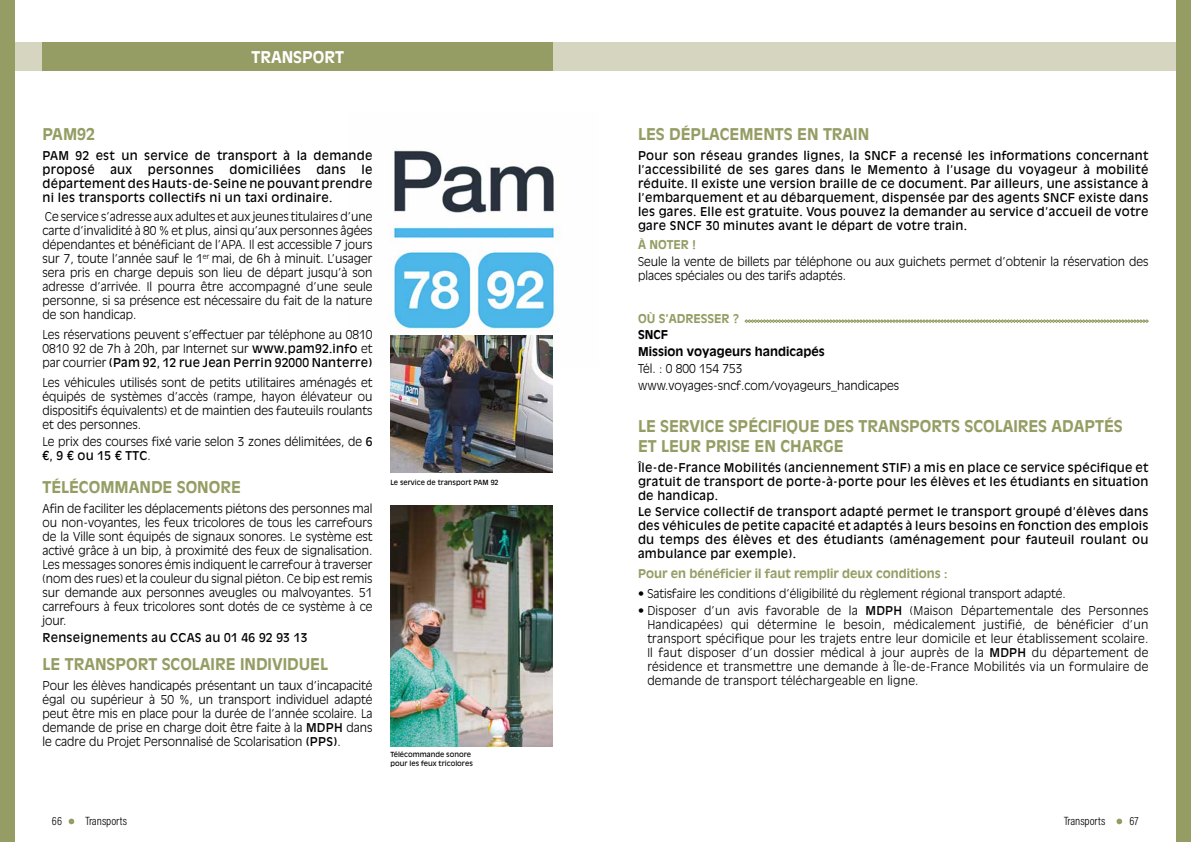
<style>
.page{position:relative;width:1191px;height:842px;background:#fff}
.page>*{position:absolute;margin:0;border:0;box-sizing:border-box;transform-origin:0 0}
.t1{font:700 16px/19.7px "Antique Olive Std";color:#959d64}
.t2{font:700 16px "Antique Olive Std";color:#fff}
.t3{font:300 12px/14px "Antique Olive Std";color:#000;text-align:justify}
.t4{font:12px/14px "Antique Olive Std";letter-spacing:.02em;color:#000;text-align:justify}
.t5{font:700 12px "Antique Olive Std";color:#959d64}
.t6{font:700 12px/16.8px "Antique Olive Std";color:#000}
.t7{font:300 12px "Acumin Pro Cond";color:#000}
.t8{font:7px/8.4px "Antique Olive Std";color:#000}
.s1{font-weight:400}
</style>
<div class="page">
<img style="left:389px;top:150px;width:172px;height:186px">
<img style="left:390px;top:505px;width:163px;height:241px">
<img style="left:390px;top:336px;width:163px;height:136px">
<svg style="left:69px;top:819px;width:5px;height:5px"></svg>
<svg style="left:1116px;top:819px;width:6px;height:5px"></svg>
<svg style="left:744px;top:319px;width:404px;height:4px;background:#bdc29f"></svg>
<div style="left:14px;top:43px;width:1162px;height:28px;background:#d6d6c0"></div>
<div style="left:43px;top:43px;width:510px;height:28px;background:#959d64"></div>
<div style="left:1176px;top:0;width:15px;height:842px;background:#959d64"></div>
<div style="left:0;top:0;width:14px;height:842px;background:#959d64"></div>
<h1 class="t2" style="left:251px;top:47px;width:94px">TRANSPORT</h1>
<h1 class="t1" style="left:43px;top:124px;width:54px">PAM92</h1>
<p class="t4" style="left:43px;top:148px;width:331px">PAM 92 est un service de transport à la demande proposé</p>
<p class="t4" style="left:110px;top:162px;width:23px">aux</p>
<p class="t4" style="left:148px;top:162px;width:67px">personnes</p>
<p class="t4" style="left:229px;top:162px;width:73px">domiciliées</p>
<p class="t4" style="left:316px;top:162px;width:31px">dans</p>
<p class="t4" style="left:43px;top:162px;width:331px;text-indent:319px">le département des Hauts-de-Seine ne pouvant prendre ni les transports collectifs ni un taxi ordinaire.</p>
<p class="t3" style="left:43px;top:210px;width:331px">Ce service s’adresse aux adultes et aux jeunes titulaires d’une carte d’invalidité à 80 % et plus, ainsi qu’aux personnes âgées dépendantes et bénéficiant de l’APA. Il est accessible 7 jours sur 7, toute l’année sauf le 1<sup>er</sup> mai, de 6h à minuit. L’usager sera pris en charge depuis son lieu de départ jusqu’à son adresse d’arrivée. Il pourra être accompagné d’une seule personne, si sa présence est nécessaire du fait de la nature de son handicap.</p>
<p class="t3" style="left:43px;top:328px;width:331px">Les réservations peuvent s’effectuer par téléphone au 0810<br>0810 92 de 7h à 20h, par Internet sur <span class="s1">www.pam92.info</span> et par courrier <span class="s1">(Pam 92, 12 rue Jean Perrin 92000 Nanterre)</span></p>
<p class="t3" style="left:43px;top:375px;width:331px">Les véhicules utilisés sont de petits utilitaires aménagés et équipés de systèmes d’accès (rampe, hayon élévateur ou dispositifs équivalents) et de maintien des fauteuils roulants et des personnes.</p>
<p class="t3" style="left:43px;top:434px;width:331px">Le prix des courses fixé varie selon 3 zones délimitées, de <span class="s1">6 €, 9 € ou 15 € TTC</span>.</p>
<h1 class="t1" style="left:43px;top:477px;width:200px">TÉLÉCOMMANDE SONORE</h1>
<p class="t3" style="left:43px;top:502px;width:331px">Afin de faciliter les déplacements piétons des personnes mal ou non-voyantes, les feux tricolores de tous les carrefours de la Ville sont équipés de signaux sonores. Le système est activé grâce à un bip, à proximité des feux de signalisation.<br>Les messages sonores émis indiquent le carrefour à traverser (nom des rues) et la couleur du signal piéton. Ce bip est remis sur demande aux personnes aveugles ou malvoyantes. 51 carrefours à feux tricolores sont dotés de ce système à ce jour.</p>
<p class="t4" style="left:43px;top:630px;width:266px">Renseignements au CCAS au 01 46 92 93 13</p>
<h1 class="t1" style="left:43px;top:654px;width:287px">LE TRANSPORT SCOLAIRE INDIVIDUEL</h1>
<p class="t3" style="left:43px;top:678px;width:331px">Pour les élèves handicapés présentant un taux d’incapacité égal ou supérieur à 50 %, un transport individuel adapté peut être mis en place pour la durée de l’année scolaire. La demande de prise en charge doit être faite à la <span class="s1">MDPH</span> dans le cadre du Projet Personnalisé de Scolarisation <span class="s1">(PPS)</span>.</p>
<p class="t8" style="left:390px;top:478px;width:110px">Le service de transport PAM 92</p>
<p class="t8" style="left:390px;top:750px;width:84px">Télécommande sonore pour les feux tricolores</p>
<h1 class="t1" style="left:638px;top:124px;width:233px">LES DÉPLACEMENTS EN TRAIN</h1>
<p class="t4" style="left:638px;top:148px;width:512px">Pour son réseau grandes lignes, la SNCF a recensé les informations concernant l’accessibilité de ses gares dans le Memento à l’usage du voyageur à mobilité réduite. Il existe une version braille de ce document. Par ailleurs, une assistance à l’embarquement et au débarquement, dispensée par des agents SNCF existe dans les gares. Elle est gratuite. Vous pouvez la demander au service d’accueil de votre gare SNCF 30 minutes avant le départ de votre train.</p>
<p class="t5" style="left:638px;top:238px;width:59px">À NOTER !</p>
<p class="t3" style="left:638px;top:255px;width:512px">Seule la vente de billets par téléphone ou aux guichets permet d’obtenir la réservation des places spéciales ou des tarifs adaptés.</p>
<p class="t5" style="left:638px;top:311px;width:103px">OÙ S’ADRESSER ?</p>
<p class="t6" style="left:638px;top:327px;width:188px">SNCF<br>Mission voyageurs handicapés</p>
<p class="t3" style="left:638px;top:360px;width:263px;line-height:16.8px">Tél. : 0 800 154 753 www.voyages-sncf.com/voyageurs_handicapes</p>
<h1 class="t1" style="left:638px;top:416px;width:486px">LE SERVICE SPÉCIFIQUE DES TRANSPORTS SCOLAIRES ADAPTÉS<br>ET LEUR PRISE EN CHARGE</h1>
<p class="t4" style="left:638px;top:460px;width:512px">Île-de-France Mobilités (anciennement STIF) a mis en place ce service spécifique et gratuit de transport de porte-à-porte pour les élèves et les étudiants en situation de handicap.</p>
<p class="t4" style="left:638px;top:505px;width:512px">Le Service collectif de transport adapté permet le transport groupé d’élèves dans des véhicules de petite capacité et adaptés à leurs besoins en fonction des emplois du temps des élèves et des étudiants (aménagement pour fauteuil roulant ou ambulance par exemple).</p>
<p class="t5" style="left:638px;top:566px;width:311px">Pour en bénéficier il faut remplir deux conditions :</p>
<p class="t3" style="left:638px;top:586px;width:429px">• Satisfaire les conditions d’éligibilité du règlement régional transport adapté.</p>
<p class="t3" style="left:647px;top:603px;width:502px;text-indent:-9px">• Disposer d’un avis favorable de la <span class="s1">MDPH</span> (Maison Départementale des Personnes Handicapées) qui détermine le besoin, médicalement justifié, de bénéficier d’un transport spécifique pour les trajets entre leur domicile et leur établissement scolaire.<br>Il faut disposer d’un dossier médical à jour auprès de la <span class="s1">MDPH</span> du département de résidence et transmettre une demande à Île-de-France Mobilités via un formulaire de demande de transport téléchargeable en ligne.</p>
<p class="t7" style="left:52px;top:813px;width:12px">66</p>
<p class="t7" style="left:86px;top:813px;width:43px">Transports</p>
<p class="t7" style="left:1064px;top:813px;width:43px">Transports</p>
<p class="t7" style="left:1129px;top:813px;width:11px">67</p>
</div>
